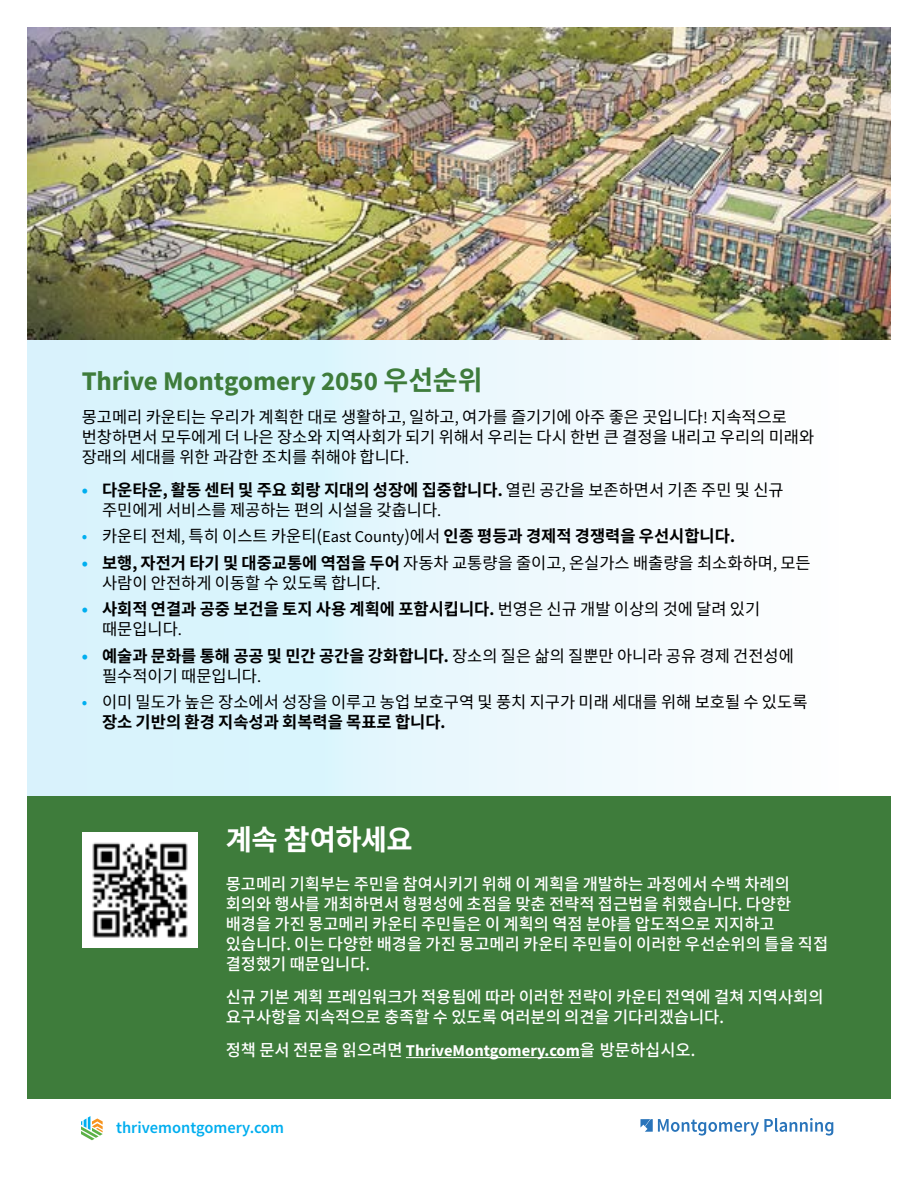
<style>
.page{position:relative;width:918px;height:1188px;background:#fff}
.page>*{position:absolute;margin:0;border:0;box-sizing:border-box;transform-origin:0 0}
.H2_White{font:700 28.5px "Noto Sans CJ Kkr";letter-spacing:-.015em;color:#fff}
.H2_Green{font:700 27px "Source Sans Pro";letter-spacing:-.005em;color:#3e7c3b}
.Bullet_List{font:16.5px/19.8px "Noto Sans CJ Kkr";color:#000}
.Basic_P_White{font:500 16.5px/19.8px "Noto Sans CJ Kkr";color:#fff}
.Bullet_List-2{font:700 16.5px/19.8px "Noto Sans CJ Kkr";color:#000}
.Basic_P_White-2{font:700 16.5px "Source Sans Pro";color:#fff}
.t1{font:600 16.5px "Source Sans Pro";color:#00aeef}
.s1{font-family:"Noto Sans CJ Kkr"}
.s2{font-family:"Source Sans Pro"}
.s3{font-weight:700;color:#00aeef}
.s4{font-weight:700}
.s5{font-family:"Source Sans Pro";font-weight:700}
.s6{font-weight:400;color:#00aeef}
.s7{font-weight:400}
.s8{font-family:"Source Sans Pro";font-weight:400}
.s9{color:#00aeef}
.s10{font-family:"Source Sans Pro";font-weight:600}
.s11{font-family:"Noto Sans CJ Kkr";font-weight:500}
.s12{font-weight:600}
</style>
<div class="page">
<div style="left:0;top:0;width:918px;height:1188px;background:linear-gradient(to right,#d0f1fc,#fff)"></div>
<div style="left:25px;top:796px;width:893px;height:381px;background:#3e7c3b"></div>
<hr style="left:406px;top:1057px;width:174px;height:1px;background:#fff">
<img style="left:82px;top:832px;width:116px;height:115px">
<img style="left:27px;top:27px;width:864px;height:312px">
<div style="left:14px;top:1099px;width:896px;height:89px;background:#fff"></div>
<svg style="left:81px;top:1116px;width:22px;height:24px"></svg>
<div style="left:0;top:0;width:918px;height:27px;background:#fff"></div>
<div style="left:0;top:0;width:27px;height:1188px;background:#fff"></div>
<div style="left:891px;top:0;width:27px;height:1188px;background:#fff"></div>
<svg style="left:640px;top:1118px;width:193px;height:18px"></svg>
<h2 class="H2_Green" style="left:82px;top:363px;width:402px">Thrive Montgomery 2050 <span class="s1">우선순위</span></h2>
<p class="Bullet_List" style="left:82px;top:408px;width:734px">몽고메리 카운티는 우리가 계획한 대로 생활하고<span class="s2">,</span> 일하고<span class="s2">,</span> 여가를 즐기기에 아주 좋은 곳입니다<span class="s2">!</span> 지속적으로 번창하면서 모두에게 더 나은 장소와 지역사회가 되기 위해서 우리는 다시 한번 큰 결정을 내리고 우리의 미래와 장래의 세대를 위한 과감한 조치를 취해야 합니다<span class="s2">.</span></p>
<p class="Bullet_List" style="left:102px;top:481px;width:683px;text-indent:-20px"><span class="s3">•</span> <span class="s4">다운타운</span><span class="s5">,</span> <span class="s4">활동 센터 및 주요 회랑 지대의 성장에 집중합니다</span><span class="s5">.</span> 열린 공간을 보존하면서 기존 주민 및 신규 주민에게 서비스를 제공하는 편의 시설을 갖춥니다<span class="s2">.</span></p>
<p class="Bullet_List-2" style="left:82px;top:527px;width:655px"><span class="s6">•</span> <span class="s7">카운티 전체</span><span class="s8">,</span> <span class="s7">특히 이스트 카운티(</span><span class="s8">East County</span><span class="s7">)에서</span> 인종 평등과 경제적 경쟁력을 우선시합니다<span class="s2">.</span></p>
<p class="Bullet_List" style="left:102px;top:553px;width:710px;text-indent:-20px"><span class="s3">•</span> <span class="s4">보행</span><span class="s5">,</span> <span class="s4">자전거 타기 및 대중교통에 역점을 두어</span> 자동차 교통량을 줄이고<span class="s2">,</span> 온실가스 배출량을 최소화하며<span class="s2">,</span> 모든 사람이 안전하게 이동할 수 있도록 합니다<span class="s2">.</span></p>
<p class="Bullet_List-2" style="left:102px;top:600px;width:660px;text-indent:-20px"><span class="s9">•</span> 사회적 연결과 공중 보건을 토지 사용 계획에 포함시킵니다<span class="s2">.</span> <span class="s7">번영은 신규 개발 이상의 것에 달려 있기 때문입니다</span><span class="s8">.</span></p>
<p class="Bullet_List" style="left:102px;top:646px;width:694px;text-indent:-20px"><span class="s3">•</span> <span class="s4">예술과 문화를 통해 공공 및 민간 공간을 강화합니다</span><span class="s5">.</span> 장소의 질은 삶의 질뿐만 아니라 공유 경제 건전성에 필수적이기 때문입니다<span class="s2">.</span></p>
<p class="Bullet_List" style="left:102px;top:692px;width:707px;text-indent:-20px"><span class="s9">•</span> 이미 밀도가 높은 장소에서 성장을 이루고 농업 보호구역 및 풍치 지구가 미래 세대를 위해 보호될 수 있도록 <span class="s4">장소 기반의 환경 지속성과 회복력을 목표로 합니다</span><span class="s5">.</span></p>
<h2 class="H2_White" style="left:226px;top:824px;width:189px">계속 참여하세요</h2>
<p class="Basic_P_White" style="left:226px;top:875px;width:604px">몽고메리 기획부는 주민을 참여시키기 위해 이 계획을 개발하는 과정에서 수백 차례의 회의와 행사를 개최하면서 형평성에 초점을 맞춘 전략적 접근법을 취했습니다<span class="s10">.</span> 다양한 배경을 가진 몽고메리 카운티 주민들은 이 계획의 역점 분야를 압도적으로 지지하고 있습니다<span class="s10">.</span> 이는 다양한 배경을 가진 몽고메리 카운티 주민들이 이러한 우선순위의 틀을 직접 결정했기 때문입니다<span class="s10">.</span></p>
<p class="Basic_P_White" style="left:226px;top:987px;width:599px">신규 기본 계획 프레임워크가 적용됨에 따라 이러한 전략이 카운티 전역에 걸쳐 지역사회의 요구사항을 지속적으로 충족할 수 있도록 여러분의 의견을 기다리겠습니다<span class="s10">.</span></p>
<p class="Basic_P_White-2" style="left:226px;top:1039px;width:471px"><span class="s11">정책 문서 전문을 읽으려면</span> ThriveMontgomery.com<span class="s11">을 방문하십시오</span><span class="s12">.</span></p>
<p class="t1" style="left:116px;top:1117px;width:170px">thrivemontgomery.com</p>
</div>
